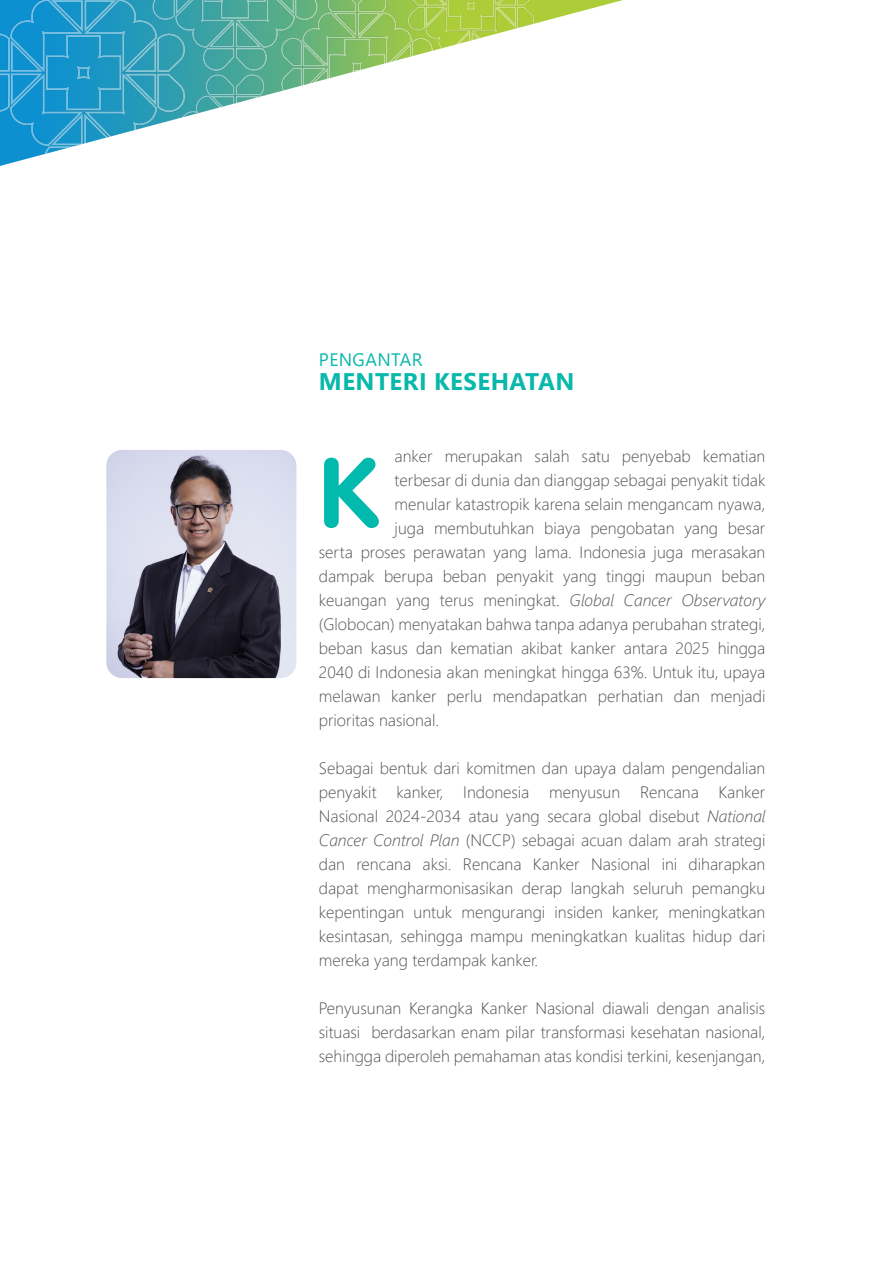
<style>
.page{position:relative;width:893px;height:1263px;background:#fff}
.page>*{position:absolute;margin:0;border:0;box-sizing:border-box;transform-origin:0 0}
.t1{font:97.35px "VAG Rounded Bold";color:#01b9ad}
.t2{font:700 24px "Segoe UI";letter-spacing:.02em;color:#08b8ab}
.t3{font:18px "Segoe UI";letter-spacing:.02em;color:#08b8ab}
.t4{font:300 16.5px/24px "Segoe UI";color:#505150;text-align:justify}
.s1{font-style:italic}
</style>
<div class="page">
<img style="left:106px;top:450px;width:190px;height:228px">
<img style="left:535px;top:0;width:88px;height:24px">
<img style="left:0;top:0;width:157px;height:166px">
<img style="left:150px;top:0;width:129px;height:73px">
<img style="left:157px;top:73px;width:122px;height:51px">
<img style="left:279px;top:0;width:127px;height:92px">
<img style="left:406px;top:0;width:129px;height:58px">
<p class="t3" style="left:319px;top:343px;width:105px">PENGANTAR</p>
<p class="t2" style="left:319px;top:359px;width:257px">MENTERI KESEHATAN</p>
<p class="t4" style="left:395px;top:443px;width:372px">anker merupakan salah satu penyebab kematian</p>
<p class="t4" style="left:395px;top:467px;width:372px">terbesar di dunia dan dianggap sebagai penyakit tidak</p>
<p class="t4" style="left:395px;top:491px;width:372px">menular katastropik karena selain mengancam nyawa,</p>
<p class="t4" style="left:395px;top:515px;width:372px">juga membutuhkan biaya pengobatan yang besar</p>
<p class="t4" style="left:319px;top:539px;width:448px">serta proses perawatan yang lama. Indonesia juga merasakan</p>
<p class="t4" style="left:319px;top:563px;width:448px">dampak berupa beban penyakit yang tinggi maupun beban</p>
<p class="t4" style="left:319px;top:587px;width:448px">keuangan yang terus meningkat. <span class="s1">Global Cancer Observatory</span></p>
<p class="t4" style="left:319px;top:611px;width:448px">(Globocan) menyatakan bahwa tanpa adanya perubahan strategi,</p>
<p class="t4" style="left:319px;top:635px;width:448px">beban kasus dan kematian akibat kanker antara 2025 hingga</p>
<p class="t4" style="left:319px;top:659px;width:448px">2040 di Indonesia akan meningkat hingga 63%. Untuk itu, upaya</p>
<p class="t4" style="left:319px;top:683px;width:448px">melawan kanker perlu mendapatkan perhatian dan menjadi</p>
<p class="t4" style="left:319px;top:707px;width:122px">prioritas nasional.</p>
<p class="t4" style="left:319px;top:755px;width:448px">Sebagai bentuk dari komitmen dan upaya dalam pengendalian penyakit kanker, Indonesia menyusun Rencana Kanker Nasional 2024-2034 atau yang secara global disebut <span class="s1">National Cancer Control Plan</span> (NCCP) sebagai acuan dalam arah strategi dan rencana aksi. Rencana Kanker Nasional ini diharapkan dapat mengharmonisasikan derap langkah seluruh pemangku kepentingan untuk mengurangi insiden kanker, meningkatkan kesintasan, sehingga mampu meningkatkan kualitas hidup dari mereka yang terdampak kanker.</p>
<p class="t4" style="left:319px;top:995px;width:448px">Penyusunan Kerangka Kanker Nasional diawali dengan analisis situasi berdasarkan enam pilar transformasi kesehatan nasional, sehingga diperoleh pemahaman atas kondisi terkini, kesenjangan,</p>
<p class="t1" style="left:320px;top:436px;width:61px">K</p>
</div>
